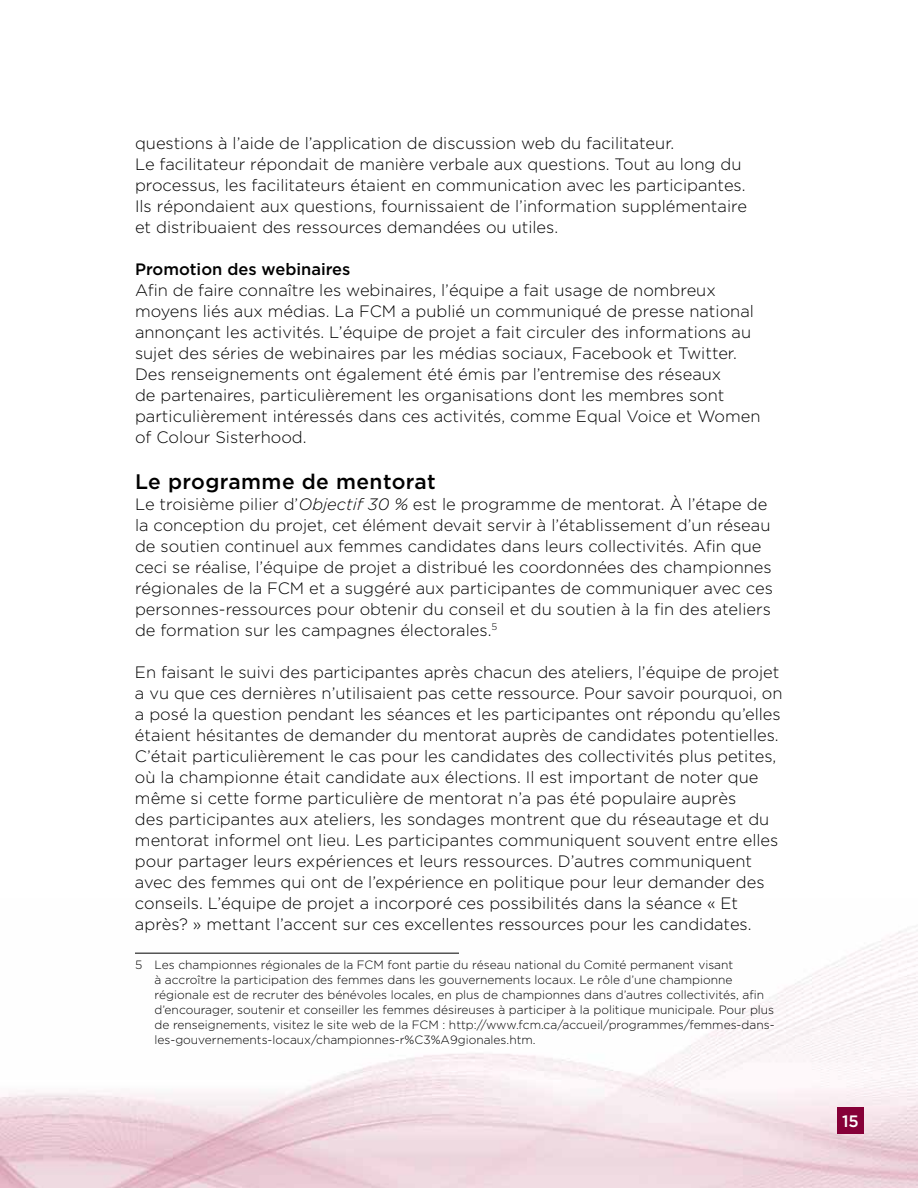
<style>
.page{position:relative;width:918px;height:1188px;background:#fff}
.page>*{position:absolute;margin:0;border:0;box-sizing:border-box;transform-origin:0 0}
.t1{font:500 21px "Gotham";letter-spacing:.02em;color:#000}
.t2{font:300 16.5px/21px "Gotham";color:#000}
.t3{font:500 16.5px "Gotham";color:#000}
.t4{font:500 16.5px "Gotham";color:#fff}
.t5{font:300 12px/15px "Gotham";color:#000}
.s1{font-style:italic}
</style>
<div class="page">
<div style="left:837px;top:1107px;width:27px;height:27px;background:#860038"></div>
<hr style="left:135px;top:953px;width:324px;height:1px;background:#000">
<p class="t2" style="left:135px;top:132px;width:613px">questions à l’aide de l’application de discussion web du facilitateur.<br>Le facilitateur répondait de manière verbale aux questions. Tout au long du processus, les facilitateurs étaient en communication avec les participantes.<br>Ils répondaient aux questions, fournissaient de l’information supplémentaire et distribuaient des ressources demandées ou utiles.</p>
<p class="t3" style="left:135px;top:260px;width:217px">Promotion des webinaires</p>
<p class="t2" style="left:135px;top:279px;width:627px">Afin de faire connaître les webinaires, l’équipe a fait usage de nombreux moyens liés aux médias. La FCM a publié un communiqué de presse national annonçant les activités. L’équipe de projet a fait circuler des informations au sujet des séries de webinaires par les médias sociaux, Facebook et Twitter.<br>Des renseignements ont également été émis par l’entremise des réseaux<br>de partenaires, particulièrement les organisations dont les membres sont particulièrement intéressés dans ces activités, comme Equal Voice et Women of Colour Sisterhood.</p>
<p class="t1" style="left:135px;top:470px;width:302px">Le programme de mentorat</p>
<p class="t2" style="left:135px;top:493px;width:639px">Le troisième pilier d’<span class="s1">Objectif 30 %</span> est le programme de mentorat. À l’étape de la conception du projet, cet élément devait servir à l’établissement d’un réseau de soutien continuel aux femmes candidates dans leurs collectivités. Afin que ceci se réalise, l’équipe de projet a distribué les coordonnées des championnes régionales de la FCM et a suggéré aux participantes de communiquer avec ces personnes-ressources pour obtenir du conseil et du soutien à la fin des ateliers de formation sur les campagnes électorales.<sup>5</sup></p>
<p class="t2" style="left:135px;top:661px;width:649px">En faisant le suivi des participantes après chacun des ateliers, l’équipe de projet a vu que ces dernières n’utilisaient pas cette ressource. Pour savoir pourquoi, on a posé la question pendant les séances et les participantes ont répondu qu’elles étaient hésitantes de demander du mentorat auprès de candidates potentielles.<br>C’était particulièrement le cas pour les candidates des collectivités plus petites, où la championne était candidate aux élections. Il est important de noter que même si cette forme particulière de mentorat n’a pas été populaire auprès<br>des participantes aux ateliers, les sondages montrent que du réseautage et du mentorat informel ont lieu. Les participantes communiquent souvent entre elles pour partager leurs expériences et leurs ressources. D’autres communiquent avec des femmes qui ont de l’expérience en politique pour leur demander des conseils. L’équipe de projet a incorporé ces possibilités dans la séance « Et après? » mettant l’accent sur ces excellentes ressources pour les candidates.</p>
<p class="t5" style="left:154px;top:957px;width:622px;text-indent:-20px">5 Les championnes régionales de la FCM font partie du réseau national du Comité permanent visant<br>à accroître la participation des femmes dans les gouvernements locaux. Le rôle d’une championne régionale est de recruter des bénévoles locales, en plus de championnes dans d’autres collectivités, afin d’encourager, soutenir et conseiller les femmes désireuses à participer à la politique municipale. Pour plus de renseignements, visitez le site web de la FCM : http://www.fcm.ca/accueil/programmes/femmes-dans&shy;les-gouvernements-locaux/championnes-r%C3%A9gionales.htm.</p>
<p class="t4" style="left:842px;top:1112px;width:18px">15</p>
</div>
